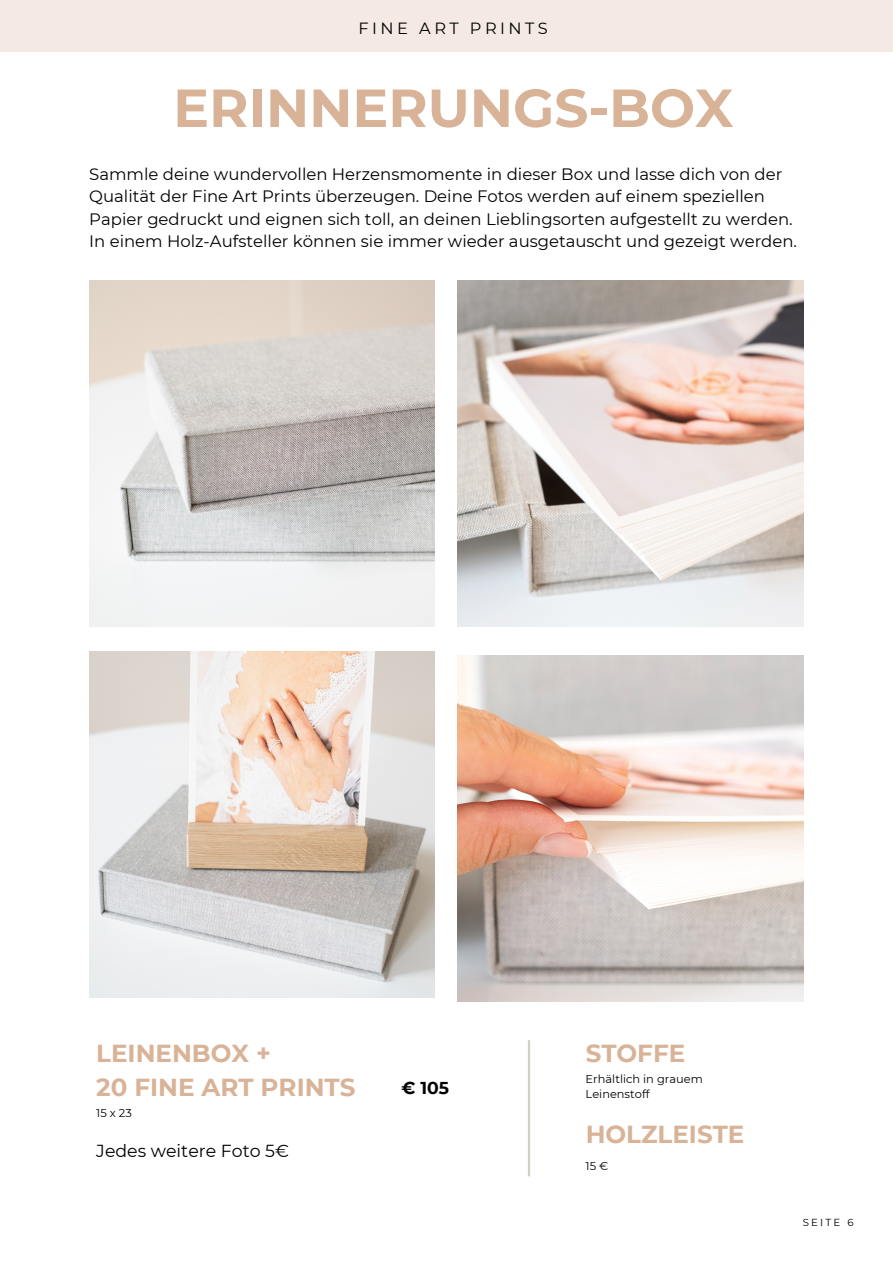
<style>
.page{position:relative;width:893px;height:1264px;background:#fff}
.page>*{position:absolute;margin:0;border:0;box-sizing:border-box;transform-origin:0 0}
.t1{font:700 53.4px "Montserrat";color:#d8b397}
.t2{font:700 24.6px "Montserrat";color:#d8b397}
.t3{font:17.4px "Montserrat";color:#000}
.t4{font:700 17.25px "Montserrat";color:#000}
.t5{font:16.5px/22.5px "Montserrat";color:#000}
.t6{font:16.2px "Montserrat";letter-spacing:.215em;color:#000}
.t7{font:11.4px/15.1px "Montserrat";color:#000}
.t8{font:10.2px "Montserrat";letter-spacing:.215em;color:#000}
</style>
<div class="page">
<hr style="left:528px;top:1040px;width:2px;height:136px;background:#d3cfc5">
<div style="left:0;top:0;width:892px;height:51px;background:#f4eae3"></div>
<img style="left:89px;top:280px;width:345px;height:347px">
<img style="left:458px;top:280px;width:345px;height:347px">
<img style="left:458px;top:655px;width:345px;height:346px">
<img style="left:89px;top:651px;width:345px;height:346px">
<p class="t6" style="left:358px;top:18px;width:191px">FINE ART PRINTS</p>
<p class="t1" style="left:173px;top:75px;width:561px">ERINNERUNGS-BOX</p>
<p class="t5" style="left:89px;top:163px;width:709px">Sammle deine wundervollen Herzensmomente in dieser Box und lasse dich von der Qualität der Fine Art Prints überzeugen. Deine Fotos werden auf einem speziellen Papier gedruckt und eignen sich toll, an deinen Lieblingsorten aufgestellt zu werden.<br>In einem Holz-Aufsteller können sie immer wieder ausgetauscht und gezeigt werden.</p>
<p class="t2" style="left:96px;top:1038px;width:176px">LEINENBOX +</p>
<p class="t2" style="left:96px;top:1072px;width:261px">20 FINE ART PRINTS</p>
<p class="t7" style="left:96px;top:1105px;width:37px">15 x 23</p>
<p class="t3" style="left:96px;top:1140px;width:194px">Jedes weitere Foto 5€</p>
<p class="t4" style="left:401px;top:1076px;width:49px">€ 105</p>
<p class="t2" style="left:585px;top:1038px;width:101px">STOFFE</p>
<p class="t7" style="left:585px;top:1070px;width:119px">Erhältlich in grauem<br>Leinenstoff</p>
<p class="t2" style="left:585px;top:1119px;width:160px">HOLZLEISTE</p>
<p class="t7" style="left:585px;top:1157px;width:24px">15 €</p>
<p class="t8" style="left:802px;top:1215px;width:52px">SEITE 6</p>
</div>
